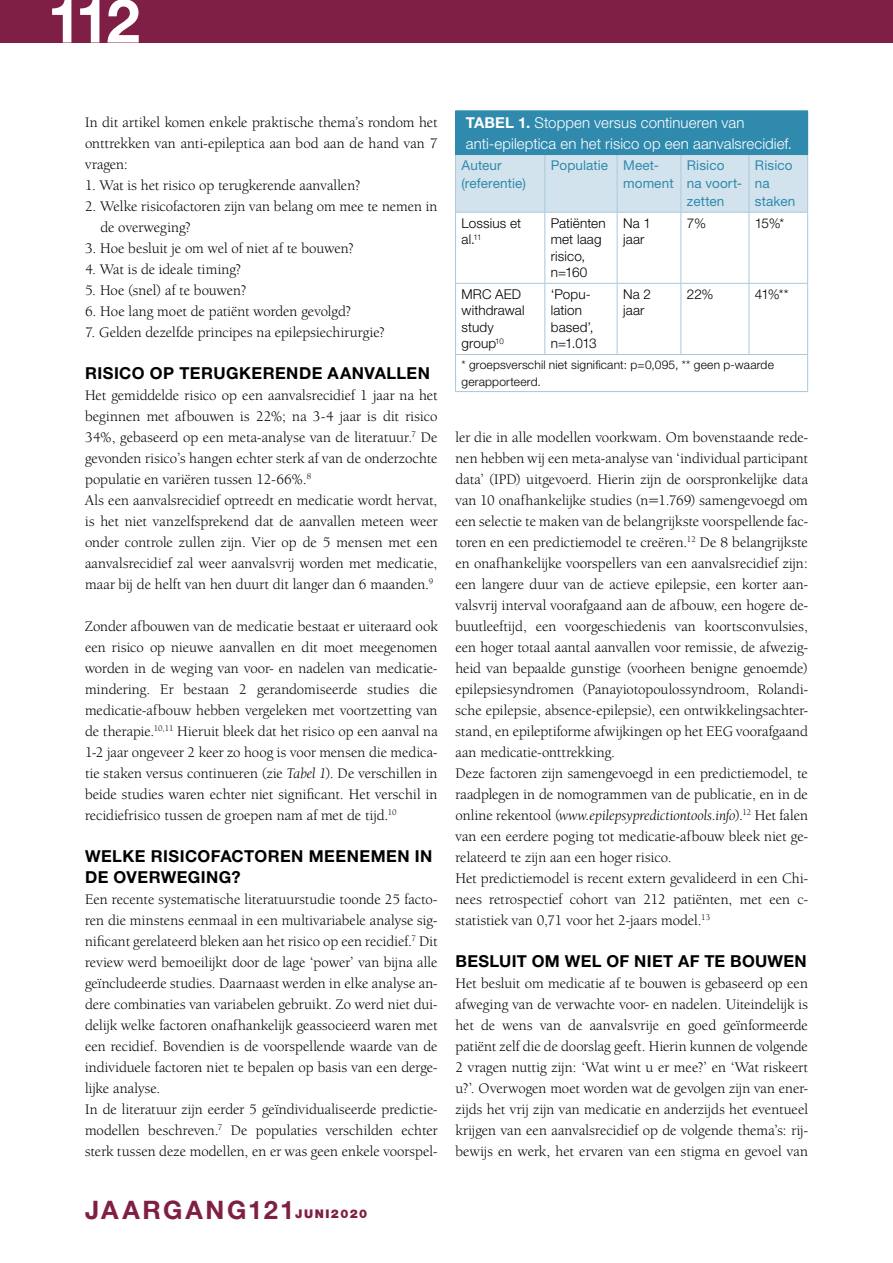
<style>
.page{position:relative;width:893px;height:1263px;background:#fff}
.page>*{position:absolute;margin:0;border:0;box-sizing:border-box;transform-origin:0 0}
.t1{font:700 60.75px "Helvetica Neue LT Std";color:#fff}
.t2{font:700 25.5px "Helvetica Neue LT Std";letter-spacing:.095em;color:#801f45}
.t3{font:700 16.5px/21px "Helvetica Neue LT Std";letter-spacing:.025em;color:#000}
.t4{font:15px/21px "Berkeley Oldstyle IT Cby BT";letter-spacing:.005em;color:#000}
.t5{font:300 15px/21px "Helvetica Neue LT Std";letter-spacing:.005em;color:#fff}
.t6{font:300 13.5px/16.5px "Helvetica Neue LT Std";letter-spacing:.01em;color:#000}
.t7{font:13.5px/18px "Helvetica Neue LT Std";letter-spacing:.01em;color:#2f8aae}
.t8{font:300 12px/16.5px "Helvetica Neue LT Std";letter-spacing:.015em;color:#000}
.s1{font-style:italic}
.s2{font-weight:900;font-size:12px}
.s3{font-weight:700}
</style>
<div class="page">
<div style="left:0;top:0;width:893px;height:43px;background:#801f45"></div>
<div style="left:456px;top:111px;width:352px;height:44px;background:#2f8aae"></div>
<div style="left:456px;top:155px;width:351px;height:57px;background:#d3e3ed"></div>
<hr style="left:455px;top:155px;width:1px;height:57px;background:#aac9db">
<hr style="left:545px;top:155px;width:1px;height:57px;background:#aac9db">
<hr style="left:617px;top:155px;width:1px;height:57px;background:#aac9db">
<hr style="left:681px;top:155px;width:1px;height:57px;background:#aac9db">
<hr style="left:749px;top:155px;width:1px;height:57px;background:#aac9db">
<hr style="left:807px;top:155px;width:1px;height:57px;background:#aac9db">
<hr style="left:455px;top:212px;width:90px;height:1px;background:#aac9db">
<hr style="left:455px;top:212px;width:1px;height:71px;background:#aac9db">
<hr style="left:545px;top:212px;width:72px;height:1px;background:#aac9db">
<hr style="left:545px;top:212px;width:1px;height:71px;background:#aac9db">
<hr style="left:617px;top:212px;width:64px;height:1px;background:#aac9db">
<hr style="left:617px;top:212px;width:1px;height:71px;background:#aac9db">
<hr style="left:681px;top:212px;width:68px;height:1px;background:#aac9db">
<hr style="left:681px;top:212px;width:1px;height:71px;background:#aac9db">
<hr style="left:749px;top:212px;width:59px;height:1px;background:#aac9db">
<hr style="left:749px;top:212px;width:1px;height:71px;background:#aac9db">
<hr style="left:807px;top:212px;width:1px;height:71px;background:#aac9db">
<hr style="left:455px;top:283px;width:90px;height:1px;background:#aac9db">
<hr style="left:455px;top:284px;width:1px;height:70px;background:#aac9db">
<hr style="left:545px;top:283px;width:72px;height:1px;background:#aac9db">
<hr style="left:545px;top:284px;width:1px;height:70px;background:#aac9db">
<hr style="left:617px;top:283px;width:64px;height:1px;background:#aac9db">
<hr style="left:617px;top:284px;width:1px;height:70px;background:#aac9db">
<hr style="left:681px;top:283px;width:68px;height:1px;background:#aac9db">
<hr style="left:681px;top:284px;width:1px;height:70px;background:#aac9db">
<hr style="left:749px;top:283px;width:59px;height:1px;background:#aac9db">
<hr style="left:749px;top:284px;width:1px;height:70px;background:#aac9db">
<hr style="left:807px;top:284px;width:1px;height:70px;background:#aac9db">
<hr style="left:455px;top:354px;width:90px;height:1px;background:#aac9db">
<hr style="left:455px;top:355px;width:1px;height:36px;background:#aac9db">
<hr style="left:545px;top:354px;width:72px;height:1px;background:#aac9db">
<hr style="left:617px;top:354px;width:64px;height:1px;background:#aac9db">
<hr style="left:681px;top:354px;width:68px;height:1px;background:#aac9db">
<hr style="left:749px;top:354px;width:59px;height:1px;background:#aac9db">
<hr style="left:807px;top:355px;width:1px;height:36px;background:#aac9db">
<hr style="left:455px;top:391px;width:90px;height:1px;background:#aac9db">
<hr style="left:545px;top:391px;width:72px;height:1px;background:#aac9db">
<hr style="left:617px;top:391px;width:64px;height:1px;background:#aac9db">
<hr style="left:681px;top:391px;width:68px;height:1px;background:#aac9db">
<hr style="left:749px;top:391px;width:59px;height:1px;background:#aac9db">
<hr style="left:455px;top:111px;width:1px;height:43px;background:#2f8aae">
<hr style="left:455px;top:154px;width:90px;height:1px;background:#2f8aae">
<h1 class="t1" style="left:48px;top:-17px;width:94px">112</h1>
<p class="t4" style="left:85px;top:111px;width:354px;text-align:justify">In dit artikel komen enkele praktische thema’s rondom het onttrekken van anti-epileptica aan bod aan de hand van 7 vragen:</p>
<p class="t4" style="left:85px;top:174px;width:277px">1. Wat is het risico op terugkerende aanvallen?</p>
<p class="t4" style="left:100px;top:195px;width:339px;text-indent:-15px">2. Welke risicofactoren zijn van belang om mee te nemen in de overweging?</p>
<p class="t4" style="left:85px;top:237px;width:270px">3. Hoe besluit je om wel of niet af te bouwen?</p>
<p class="t4" style="left:85px;top:258px;width:157px">4. Wat is de ideale timing?</p>
<p class="t4" style="left:85px;top:279px;width:163px">5. Hoe (snel) af te bouwen?</p>
<p class="t4" style="left:85px;top:300px;width:267px">6. Hoe lang moet de patiënt worden gevolgd?</p>
<p class="t4" style="left:85px;top:321px;width:301px">7. Gelden dezelfde principes na epilepsiechirurgie?</p>
<p class="t3" style="left:85px;top:362px;width:347px">RISICO OP TERUGKERENDE AANVALLEN</p>
<p class="t4" style="left:85px;top:384px;width:354px">Het gemiddelde risico op een aanvalsrecidief 1 jaar na het beginnen met afbouwen is 22%; na 3-4 jaar is dit risico 34%, gebaseerd op een meta-analyse van de literatuur.<sup>7</sup> De gevonden risico’s hangen echter sterk af van de onderzochte populatie en variëren tussen 12-66%.<sup>8<br></sup>Als een aanvalsrecidief optreedt en medicatie wordt hervat, is het niet vanzelfsprekend dat de aanvallen meteen weer onder controle zullen zijn. Vier op de 5 mensen met een aanvalsrecidief zal weer aanvalsvrij worden met medicatie, maar bij de helft van hen duurt dit langer dan 6 maanden.<sup>9</sup></p>
<p class="t4" style="left:85px;top:615px;width:354px;text-align:justify">Zonder afbouwen van de medicatie bestaat er uiteraard ook een risico op nieuwe aanvallen en dit moet meegenomen worden in de weging van voor- en nadelen van medicatie&shy;mindering. Er bestaan 2 gerandomiseerde studies die medicatie-afbouw hebben vergeleken met voortzetting van de therapie.<sup>10,11</sup> Hieruit bleek dat het risico op een aanval na 1-2 jaar ongeveer 2 keer zo hoog is voor mensen die medica&shy;tie staken versus continueren (zie <span class="s1">Tabel 1</span>). De verschillen in beide studies waren echter niet significant. Het verschil in recidiefrisico tussen de groepen nam af met de tijd.<sup>10</sup></p>
<p class="t3" style="left:85px;top:845px;width:349px">WELKE RISICOFACTOREN MEENEMEN IN<br>DE OVERWEGING?</p>
<p class="t4" style="left:85px;top:888px;width:354px">Een recente systematische literatuurstudie toonde 25 facto&shy;ren die minstens eenmaal in een multivariabele analyse sig&shy;nificant gerelateerd bleken aan het risico op een recidief.<sup>7</sup> Dit review werd bemoeilijkt door de lage ‘power’ van bijna alle geïncludeerde studies. Daarnaast werden in elke analyse an&shy;dere combinaties van variabelen gebruikt. Zo werd niet dui&shy;delijk welke factoren onafhankelijk geassocieerd waren met een recidief. Bovendien is de voorspellende waarde van de individuele factoren niet te bepalen op basis van een derge&shy;lijke analyse.<br>In de literatuur zijn eerder 5 geïndividualiseerde predictie&shy;modellen beschreven.<sup>7</sup> De populaties verschilden echter sterk tussen deze modellen, en er was geen enkele voorspel-</p>
<h2 class="t2" style="left:85px;top:1194px;width:284px">JAARGANG121<span class="s2">JUNI2020</span></h2>
<p class="t5" style="left:466px;top:111px;width:328px"><span class="s3">TABEL 1.</span> Stoppen versus continueren van anti-epileptica en het risico op een aanvalsrecidief.</p>
<p class="t7" style="left:462px;top:156px;width:66px">Auteur (referentie)</p>
<p class="t7" style="left:623px;top:156px;width:52px;text-indent:-72px">Populatie Meet&shy;moment</p>
<p class="t7" style="left:687px;top:156px;width:55px">Risico na voort&shy;zetten</p>
<p class="t7" style="left:755px;top:156px;width:42px">Risico na staken</p>
<p class="t6" style="left:461px;top:214px;width:61px">Lossius et al.<sup>11</sup></p>
<p class="t6" style="left:551px;top:214px;width:56px">Patiënten met laag risico, n=160</p>
<p class="t6" style="left:623px;top:214px;width:29px">Na 1 jaar</p>
<p class="t6" style="left:687px;top:214px;width:21px">7%</p>
<p class="t6" style="left:755px;top:214px;width:31px">15%*</p>
<p class="t6" style="left:461px;top:286px;width:65px">MRC AED withdrawal study group<sup>10</sup></p>
<p class="t6" style="left:551px;top:286px;width:47px">‘Popu&shy;lation based’, n=1.013</p>
<p class="t6" style="left:623px;top:286px;width:29px">Na 2 jaar</p>
<p class="t6" style="left:687px;top:286px;width:28px">22%</p>
<p class="t6" style="left:755px;top:286px;width:35px">41%**</p>
<p class="t8" style="left:462px;top:356px;width:314px">* groepsverschil niet significant: p=0,095, ** geen p-waarde gerapporteerd.</p>
<p class="t4" style="left:455px;top:426px;width:354px">ler die in alle modellen voorkwam. Om bovenstaande rede&shy;nen hebben wij een meta-analyse van ‘individual participant data’ (IPD) uitgevoerd. Hierin zijn de oorspronkelijke data van 10 onafhankelijke studies (n=1.769) samengevoegd om een selectie te maken van de belangrijkste voorspellende fac&shy;toren en een predictiemodel te creëren.<sup>12</sup> De 8 belangrijkste en onafhankelijke voorspellers van een aanvalsrecidief zijn: een langere duur van de actieve epilepsie, een korter aan&shy;valsvrij interval voorafgaand aan de afbouw, een hogere de&shy;buutleeftijd, een voorgeschiedenis van koortsconvulsies, een hoger totaal aantal aanvallen voor remissie, de afwezig&shy;heid van bepaalde gunstige (voorheen benigne genoemde) epilepsiesyndromen (Panayiotopoulossyndroom, Rolandi&shy;sche epilepsie, absence-epilepsie), een ontwikkelingsachter&shy;stand, en epileptiforme afwijkingen op het EEG voorafgaand aan medicatie-onttrekking.<br>Deze factoren zijn samengevoegd in een predictiemodel, te raadplegen in de nomogrammen van de publicatie, en in de online rekentool (<span class="s1">www.epilepsypredictiontools.info</span>).<sup>12</sup> Het falen van een eerdere poging tot medicatie-afbouw bleek niet ge&shy;relateerd te zijn aan een hoger risico.<br>Het predictiemodel is recent extern gevalideerd in een Chi&shy;nees retrospectief cohort van 212 patiënten, met een c&shy;statistiek van 0,71 voor het 2-jaars model.<sup>13</sup></p>
<p class="t3" style="left:455px;top:950px;width:353px">BESLUIT OM WEL OF NIET AF TE BOUWEN</p>
<p class="t4" style="left:455px;top:972px;width:354px;text-align:justify">Het besluit om medicatie af te bouwen is gebaseerd op een afweging van de verwachte voor- en nadelen. Uiteindelijk is het de wens van de aanvalsvrije en goed geïnformeerde patiënt zelf die de doorslag geeft. Hierin kunnen de volgende 2 vragen nuttig zijn: ‘Wat wint u er mee?’ en ‘Wat riskeert u?’. Overwogen moet worden wat de gevolgen zijn van ener&shy;zijds het vrij zijn van medicatie en anderzijds het eventueel krijgen van een aanvalsrecidief op de volgende thema’s: rij&shy;bewijs en werk, het ervaren van een stigma en gevoel van</p>
</div>
